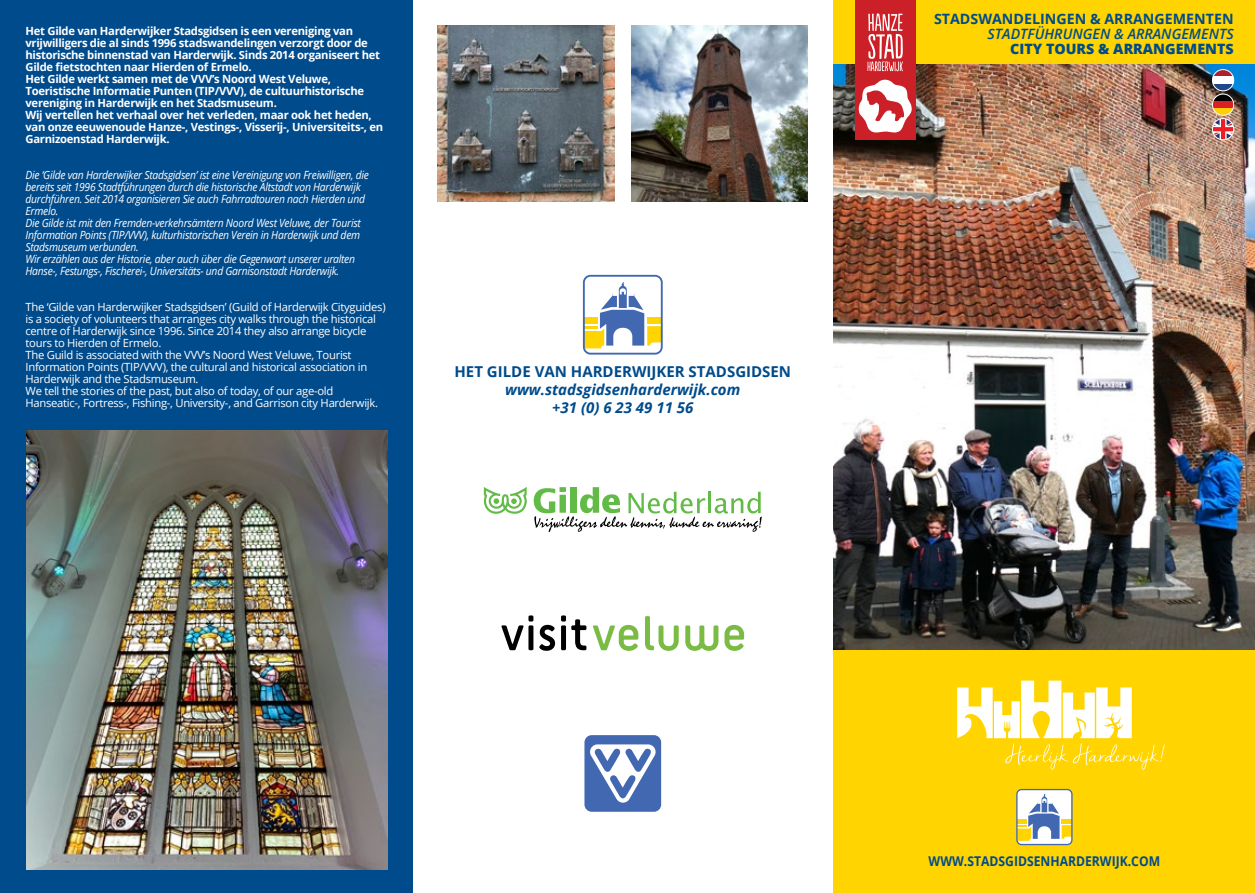
<style>
.page{position:relative;width:1255px;height:893px;background:#fff}
.page>*{position:absolute;margin:0;border:0;box-sizing:border-box;transform-origin:0 0}
.t1{font:italic 700 15px/18px "Open Sans";color:#004b8c;text-align:center}
.t2{font:700 15px "Open Sans";color:#004b8c}
.t3{font:700 14.25px "Open Sans";color:#004b8c}
.t4{font:italic 600 14.25px "Open Sans";color:#004b8c}
.t5{font:800 14.25px "Open Sans";color:#004b8c}
.t6{font:700 13.5px "Open Sans";color:#004b8c;scale:.9 1}
.t7{font:italic 11.25px/12px "Open Sans";letter-spacing:-.025em;color:#fff;scale:.92 1}
.t8{font:700 11.25px/12px "Open Sans";letter-spacing:-.025em;color:#fff}
.t9{font:11.25px/12px "Open Sans";letter-spacing:-.025em;color:#fff}
</style>
<div class="page">
<div style="left:0;top:0;width:412px;height:893px;background:#004b8c"></div>
<img style="left:833px;top:64px;width:421px;height:587px">
<div style="left:833px;top:651px;width:421px;height:242px;background:#ffd400"></div>
<svg style="left:957px;top:681px;width:207px;height:89px"></svg>
<div style="left:833px;top:0;width:421px;height:64px;background:#ffd400"></div>
<div style="left:855px;top:0;width:60px;height:140px;background:#cb2027"></div>
<svg style="left:867px;top:14px;width:36px;height:57px"></svg>
<svg style="left:858px;top:79px;width:54px;height:54px"></svg>
<img style="left:631px;top:26px;width:176px;height:176px">
<img style="left:438px;top:26px;width:176px;height:176px">
<img style="left:27px;top:431px;width:360px;height:439px">
<div style="left:583px;top:275px;width:79px;height:80px;border:2px solid #4168b1;border-radius:7px"></div>
<svg style="left:583px;top:282px;width:78px;height:66px"></svg>
<div style="left:1212px;top:70px;width:21px;height:21px;background:#ae1f29;border-radius:11px"></div>
<svg style="left:1212px;top:76px;width:21px;height:64px"></svg>
<svg style="left:1212px;top:85px;width:21px;height:6px"></svg>
<div style="left:1212px;top:69px;width:21px;height:22px;border:1px solid #fff;border-radius:50%"></div>
<svg style="left:593px;top:625px;width:45px;height:26px"></svg>
<svg style="left:645px;top:616px;width:33px;height:35px"></svg>
<svg style="left:685px;top:625px;width:33px;height:26px"></svg>
<svg style="left:724px;top:625px;width:20px;height:26px"></svg>
<svg style="left:501px;top:615px;width:32px;height:35px"></svg>
<svg style="left:539px;top:625px;width:16px;height:26px"></svg>
<svg style="left:561px;top:615px;width:25px;height:35px"></svg>
<div style="left:1016px;top:789px;width:55px;height:55px;background:#fff;border-radius:5px"></div>
<div style="left:1016px;top:789px;width:56px;height:56px;border:1px solid #4168b1;border-radius:5px"></div>
<svg style="left:1016px;top:794px;width:55px;height:47px"></svg>
<svg style="left:484px;top:487px;width:43px;height:27px"></svg>
<svg style="left:533px;top:487px;width:228px;height:45px"></svg>
<div style="left:585px;top:736px;width:75px;height:75px;background:#4168b1;border-radius:6px"></div>
<div style="left:584px;top:735px;width:77px;height:77px;border:2px solid #4168b1;border-radius:6px"></div>
<svg style="left:590px;top:744px;width:65px;height:59px"></svg>
<p class="t8" style="left:26px;top:24px;width:359px">Het Gilde van Harderwijker Stadsgidsen is een vereniging van vrijwilligers die al sinds 1996 stadswandelingen verzorgt door de historische binnenstad van Harderwijk. Sinds 2014 organiseert het Gilde fietstochten naar Hierden of Ermelo.<br>Het Gilde werkt samen met de VVV’s Noord West Veluwe, Toeristische Informatie Punten (TIP/VVV), de cultuurhistorische vereniging in Harderwijk en het Stadsmuseum.<br>Wij vertellen het verhaal over het verleden, maar ook het heden, van onze eeuwenoude Hanze-, Vestings-, Visserij-, Universiteits-, en Garnizoenstad Harderwijk.</p>
<p class="t7" style="left:26px;top:168px;width:375px">Die ‘Gilde van Harderwijker Stadsgidsen’ ist eine Vereinigung von Freiwilligen, die bereits seit 1996 Stadtführungen durch die historische Altstadt von Harderwijk durchführen. Seit 2014 organisieren Sie auch Fahrradtouren nach Hierden und Ermelo.<br>Die Gilde ist mit den Fremden-verkehrsämtern Noord West Veluwe, der Tourist Information Points (TIP/VVV), kulturhistorischen Verein in Harderwijk und dem Stadsmuseum verbunden.<br>Wir erzählen aus der Historie, aber auch über die Gegenwart unserer uralten Hanse-, Festungs-, Fischerei-, Universitäts- und Garnisonstadt Harderwijk.</p>
<p class="t9" style="left:26px;top:300px;width:361px">The ‘Gilde van Harderwijker Stadsgidsen’ (Guild of Harderwijk Cityguides) is a society of volunteers that arranges city walks through the historical centre of Harderwijk since 1996. Since 2014 they also arrange bicycle tours to Hierden of Ermelo.<br>The Guild is associated with the VVV’s Noord West Veluwe, Tourist Information Points (TIP/VVV), the cultural and historical association in Harderwijk and the Stadsmuseum.<br>We tell the stories of the past, but also of today, of our age-old Hanseatic-, Fortress-, Fishing-, University-, and Garrison city Harderwijk.</p>
<h1 class="t2" style="left:454px;top:361px;width:338px">HET GILDE VAN HARDERWIJKER STADSGIDSEN</h1>
<h1 class="t1" style="left:505px;top:380px;width:236px">www.stadsgidsenharderwijk.com +31 (0) 6 23 49 11 56</h1>
<p class="t3" style="left:934px;top:9px;width:301px">STADSWANDELINGEN &amp; ARRANGEMENTEN</p>
<p class="t4" style="left:987px;top:24px;width:248px">STADTFÜHRUNGEN &amp; ARRANGEMENTS</p>
<p class="t5" style="left:1010px;top:38px;width:225px">CITY TOURS &amp; ARRANGEMENTS</p>
<p class="t6" style="left:928px;top:852px;width:259px">WWW.STADSGIDSENHARDERWIJK.COM</p>
</div>
